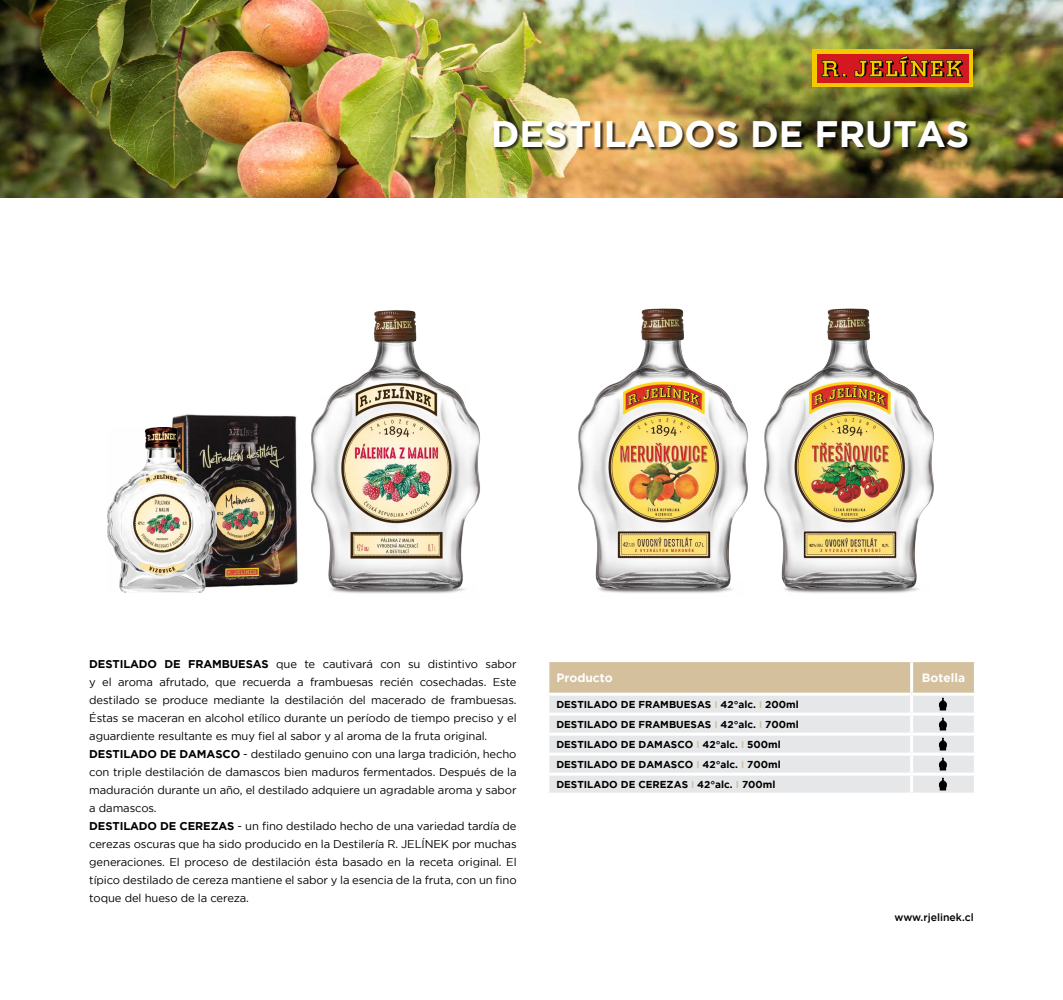
<style>
.page{position:relative;width:1063px;height:1000px;background:#fff}
.page>*{position:absolute;margin:0;border:0;box-sizing:border-box;transform-origin:0 0}
.t1{font:700 36.75px "Gotham";color:#fff}
.t2{font:700 12px "Gotham";color:#fff}
.t3{font:11.25px/18px "Gotham";letter-spacing:-.01em;color:#000}
.t4{font:500 10.5px "Gotham";color:#000}
.t5{font:700 10.05px/20px "Gotham";color:#000}
.s1{font-weight:700}
.s2{font-size:9.75px;color:#d4c09d}
</style>
<div class="page">
<img style="left:172px;top:414px;width:84px;height:173px">
<img style="left:0;top:0;width:1063px;height:198px">
<div style="left:494px;top:121px;width:478px;height:30px;background:#000;opacity:.75"></div>
<div style="left:549px;top:710px;width:425px;height:82px;background:#e6e7e8"></div>
<hr style="left:910px;top:695px;width:3px;height:17px;background:#fff">
<hr style="left:546px;top:712px;width:366px;height:3px;background:#fff">
<hr style="left:912px;top:712px;width:65px;height:3px;background:#fff">
<hr style="left:910px;top:715px;width:3px;height:17px;background:#fff">
<hr style="left:546px;top:732px;width:366px;height:3px;background:#fff">
<hr style="left:912px;top:732px;width:65px;height:3px;background:#fff">
<hr style="left:910px;top:735px;width:3px;height:17px;background:#fff">
<hr style="left:546px;top:752px;width:366px;height:3px;background:#fff">
<hr style="left:912px;top:752px;width:65px;height:3px;background:#fff">
<hr style="left:910px;top:755px;width:3px;height:17px;background:#fff">
<hr style="left:546px;top:772px;width:366px;height:3px;background:#fff">
<hr style="left:912px;top:772px;width:65px;height:3px;background:#fff">
<hr style="left:910px;top:775px;width:3px;height:17px;background:#fff">
<svg style="left:548px;top:661px;width:427px;height:49px;background:#dcd0bb"></svg>
<svg style="left:939px;top:737px;width:8px;height:13px"></svg>
<svg style="left:939px;top:777px;width:8px;height:13px"></svg>
<img style="left:107px;top:427px;width:109px;height:165px">
<img style="left:256px;top:310px;width:224px;height:284px">
<img style="left:578px;top:308px;width:131px;height:285px">
<img style="left:709px;top:308px;width:225px;height:285px">
<div style="left:812px;top:49px;width:161px;height:38px;background:#f4c900"></div>
<div style="left:817px;top:54px;width:151px;height:28px;background:#d31820"></div>
<svg style="left:822px;top:60px;width:25px;height:17px"></svg>
<svg style="left:855px;top:55px;width:108px;height:22px"></svg>
<svg style="left:939px;top:717px;width:8px;height:13px"></svg>
<svg style="left:939px;top:757px;width:8px;height:13px"></svg>
<h1 class="t1" style="left:491px;top:112px;width:480px">DESTILADOS DE FRUTAS</h1>
<p class="t3" style="left:89px;top:654px;width:429px"><span class="s1">DESTILADO DE FRAMBUESAS</span> que te cautivará con su distintivo sabor y el aroma afrutado, que recuerda a frambuesas recién cosechadas. Este destilado se produce mediante la destilación del macerado de frambuesas.<br>Éstas se maceran en alcohol etílico durante un período de tiempo preciso y el aguardiente resultante es muy fiel al sabor y al aroma de la fruta original.<br><span class="s1">DESTILADO DE DAMASCO</span> - destilado genuino con una larga tradición, hecho con triple destilación de damascos bien maduros fermentados. Después de la maduración durante un año, el destilado adquiere un agradable aroma y sabor a damascos.<br><span class="s1">DESTILADO DE CEREZAS</span> - un fino destilado hecho de una variedad tardía de cerezas oscuras que ha sido producido en la Destilería R. JELÍNEK por muchas generaciones. El proceso de destilación ésta basado en la receta original. El típico destilado de cereza mantiene el sabor y la esencia de la fruta, con un fino toque del hueso de la cereza.</p>
<p class="t2" style="left:556px;top:670px;width:58px">Producto</p>
<p class="t2" style="left:922px;top:670px;width:45px">Botella</p>
<p class="t5" style="left:556px;top:693px;width:244px">DESTILADO DE FRAMBUESAS <span class="s2">I</span> 42°alc. <span class="s2">I</span> 200ml DESTILADO DE FRAMBUESAS <span class="s2">I</span> 42°alc. <span class="s2">I</span> 700ml DESTILADO DE DAMASCO <span class="s2">I</span> 42°alc. <span class="s2">I</span> 500ml DESTILADO DE DAMASCO <span class="s2">I</span> 42°alc. <span class="s2">I</span> 700ml DESTILADO DE CEREZAS <span class="s2">I</span> 42°alc. <span class="s2">I</span> 700ml</p>
<p class="t4" style="left:894px;top:911px;width:81px">www.rjelinek.cl</p>
</div>
